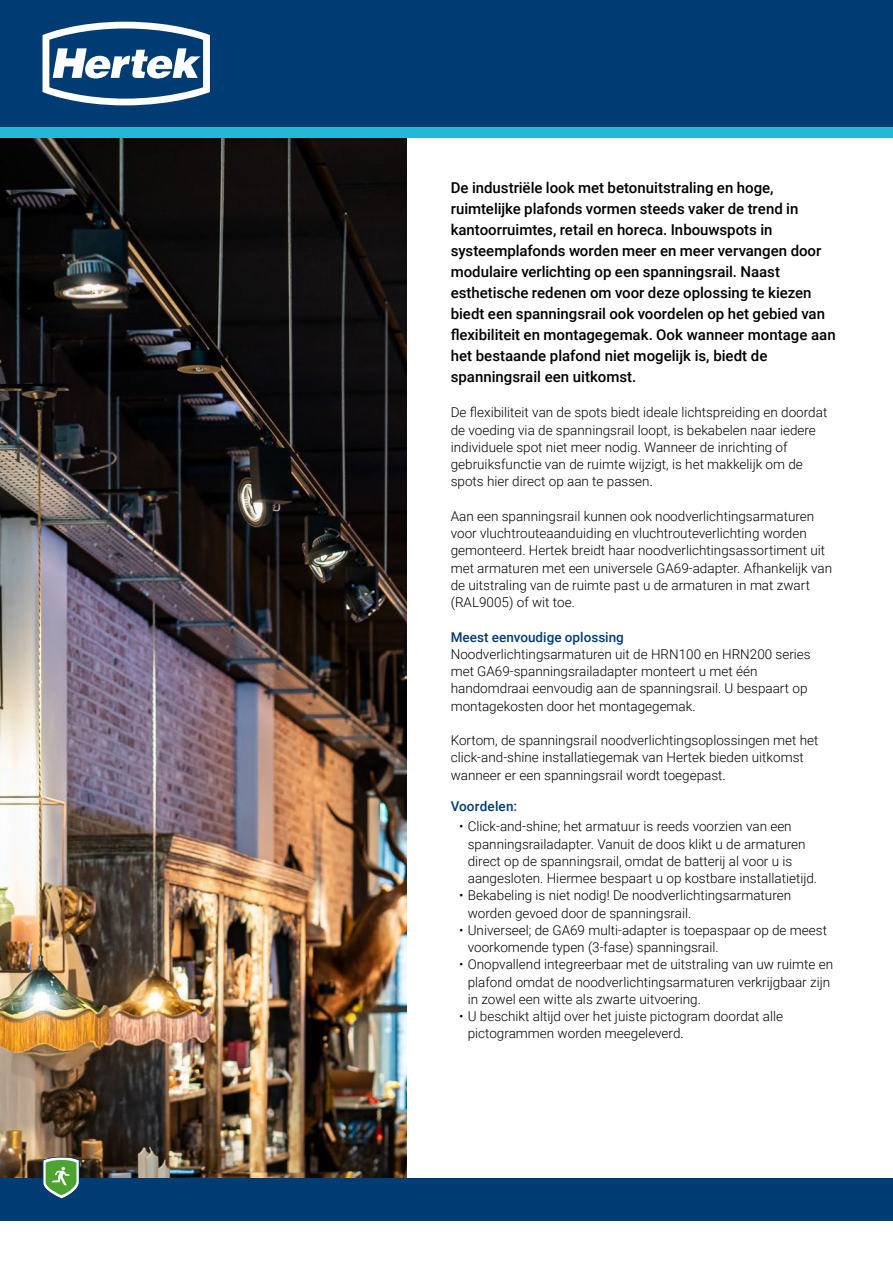
<style>
.page{position:relative;width:893px;height:1263px;background:#fff}
.page>*{position:absolute;margin:0;border:0;box-sizing:border-box;transform-origin:0 0}
.t1{font:500 15px/21px "Roboto";color:#000}
.t2{font:300 13.5px/17.2px "Roboto";color:#000}
.t3{font:500 13.5px "Roboto";color:#003c74}
</style>
<div class="page">
<img style="left:0;top:138px;width:407px;height:1040px">
<div style="left:0;top:1178px;width:893px;height:42px;background:#003c74"></div>
<svg style="left:43px;top:1157px;width:37px;height:42px"></svg>
<div style="left:0;top:0;width:893px;height:128px;background:#003c74"></div>
<div style="left:0;top:128px;width:893px;height:10px;background:#23b9d6"></div>
<svg style="left:43px;top:22px;width:167px;height:83px"></svg>
<p class="t1" style="left:451px;top:176px;width:386px">De industriële look met betonuitstraling en hoge, ruimtelijke plafonds vormen steeds vaker de trend in kantoorruimtes, retail en horeca. Inbouwspots in systeemplafonds worden meer en meer vervangen door modulaire verlichting op een spanningsrail. Naast esthetische redenen om voor deze oplossing te kiezen biedt een spanningsrail ook voordelen op het gebied van flexibiliteit en montagegemak. Ook wanneer montage aan het bestaande plafond niet mogelijk is, biedt de spanningsrail een uitkomst.</p>
<p class="t2" style="left:451px;top:403px;width:378px">De flexibiliteit van de spots biedt ideale lichtspreiding en doordat de voeding via de spanningsrail loopt, is bekabelen naar iedere individuele spot niet meer nodig. Wanneer de inrichting of gebruiksfunctie van de ruimte wijzigt, is het makkelijk om de spots hier direct op aan te passen.</p>
<p class="t2" style="left:451px;top:507px;width:383px">Aan een spanningsrail kunnen ook noodverlichtingsarmaturen voor vluchtrouteaanduiding en vluchtrouteverlichting worden gemonteerd. Hertek breidt haar noodverlichtingsassortiment uit met armaturen met een universele GA69-adapter. Afhankelijk van de uitstraling van de ruimte past u de armaturen in mat zwart (RAL9005) of wit toe.</p>
<p class="t3" style="left:451px;top:627px;width:175px">Meest eenvoudige oplossing</p>
<p class="t2" style="left:451px;top:645px;width:361px">Noodverlichtingsarmaturen uit de HRN100 en HRN200 series met GA69-spanningsrailadapter monteert u met één handomdraai eenvoudig aan de spanningsrail. U bespaart op montagekosten door het montagegemak.</p>
<p class="t2" style="left:451px;top:731px;width:369px">Kortom, de spanningsrail noodverlichtingsoplossingen met het click-and-shine installatiegemak van Hertek bieden uitkomst wanneer er een spanningsrail wordt toegepast.</p>
<p class="t3" style="left:451px;top:797px;width:68px">Voordelen:</p>
<p class="t2" style="left:468px;top:817px;width:351px;text-indent:-9px">• Click-and-shine; het armatuur is reeds voorzien van een spanningsrailadapter. Vanuit de doos klikt u de armaturen direct op de spanningsrail, omdat de batterij al voor u is aangesloten. Hiermee bespaart u op kostbare installatietijd.</p>
<p class="t2" style="left:468px;top:886px;width:325px;text-indent:-9px">• Bekabeling is niet nodig! De noodverlichtingsarmaturen worden gevoed door de spanningsrail.</p>
<p class="t2" style="left:468px;top:921px;width:361px;text-indent:-9px">• Universeel; de GA69 multi-adapter is toepaspaar op de meest voorkomende typen (3-fase) spanningsrail.</p>
<p class="t2" style="left:468px;top:955px;width:367px;text-indent:-9px">• Onopvallend integreerbaar met de uitstraling van uw ruimte en plafond omdat de noodverlichtingsarmaturen verkrijgbaar zijn in zowel een witte als zwarte uitvoering.</p>
<p class="t2" style="left:468px;top:1007px;width:317px;text-indent:-9px">• U beschikt altijd over het juiste pictogram doordat alle pictogrammen worden meegeleverd.</p>
</div>
